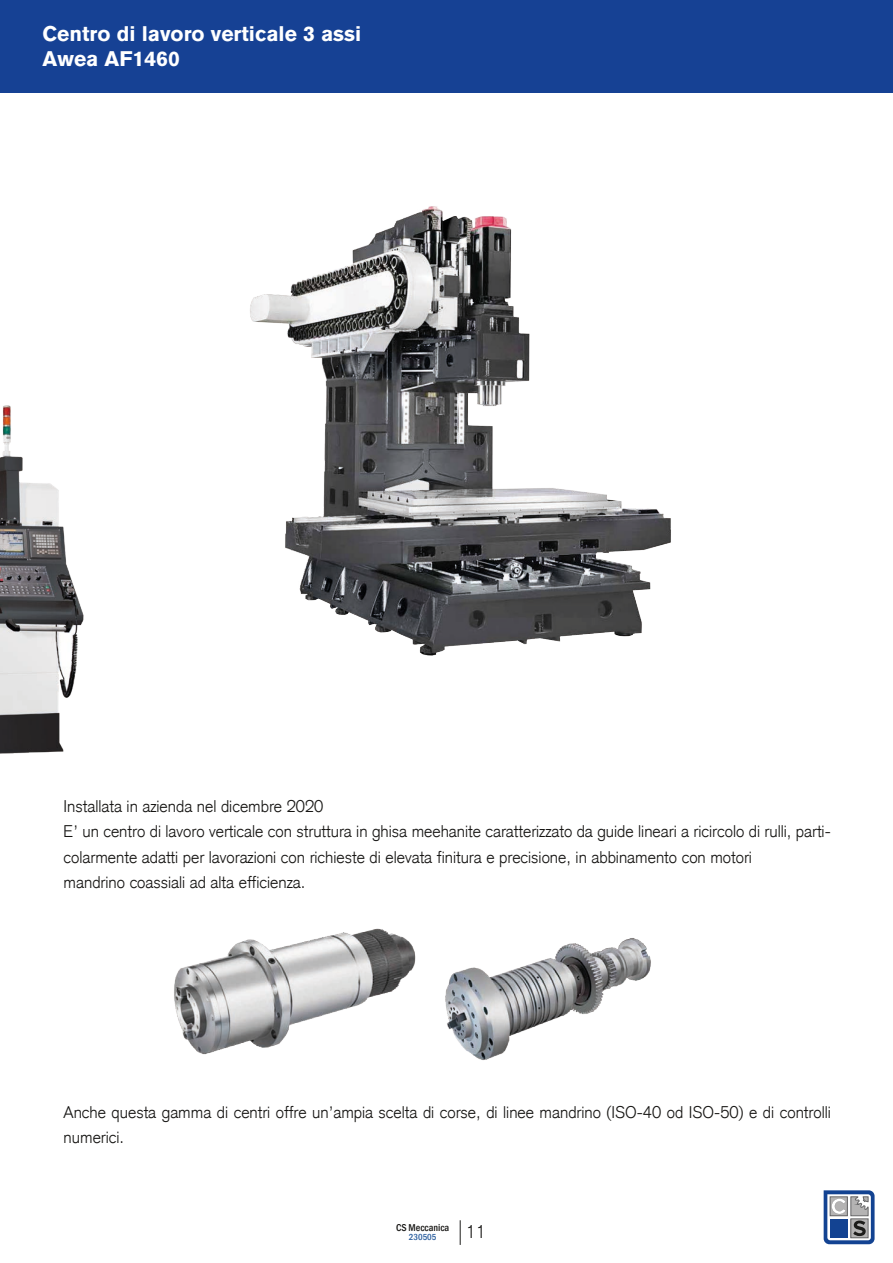
<style>
.page{position:relative;width:893px;height:1263px;background:#fff}
.page>*{position:absolute;margin:0;border:0;box-sizing:border-box;transform-origin:0 0}
.Testo_tabella{font:700 21px "Akzidenz Grotesk BQ";color:#fff}
.t1{font:300 18px "Akzidenz Grotesk";color:#161513}
.intestazione_tabella{font:300 16.5px/25.5px "Akzidenz Grotesk";color:#161513}
.t2{font:500 condensed 10.2px "Franklin Gothic";color:#161513}
.t3{font:500 condensed 9px "Franklin Gothic";color:#275b9c}
</style>
<div class="page">
<div style="left:0;top:0;width:893px;height:92px;background:#164194"></div>
<img style="left:0;top:405px;width:84px;height:349px">
<img style="left:250px;top:206px;width:421px;height:450px">
<img style="left:174px;top:928px;width:242px;height:127px">
<img style="left:445px;top:938px;width:206px;height:122px">
<svg style="left:460px;top:1220px;width:1px;height:25px"></svg>
<svg style="left:824px;top:1190px;width:50px;height:54px"></svg>
<p class="Testo_tabella" style="left:43px;top:22px;width:320px">Centro di lavoro verticale 3 assi</p>
<p class="Testo_tabella" style="left:43px;top:47px;width:139px">Awea AF1460</p>
<p class="intestazione_tabella" style="left:64px;top:793px;width:261px">Installata in azienda nel dicembre 2020</p>
<p class="intestazione_tabella" style="left:64px;top:818px;width:769px">E’ un centro di lavoro verticale con struttura in ghisa meehanite caratterizzato da guide lineari a ricircolo di rulli, parti&shy;colarmente adatti per lavorazioni con richieste di elevata finitura e precisione, in abbinamento con motori</p>
<p class="intestazione_tabella" style="left:64px;top:869px;width:243px">mandrino coassiali ad alta efficienza.</p>
<p class="intestazione_tabella" style="left:64px;top:1099px;width:769px">Anche questa gamma di centri offre un’ampia scelta di corse, di linee mandrino (ISO-40 od ISO-50) e di controlli numerici.</p>
<p class="t2" style="left:396px;top:1221px;width:55px">CS Meccanica</p>
<p class="t3" style="left:409px;top:1231px;width:29px">230505</p>
<p class="t1" style="left:466px;top:1220px;width:22px">11</p>
</div>
